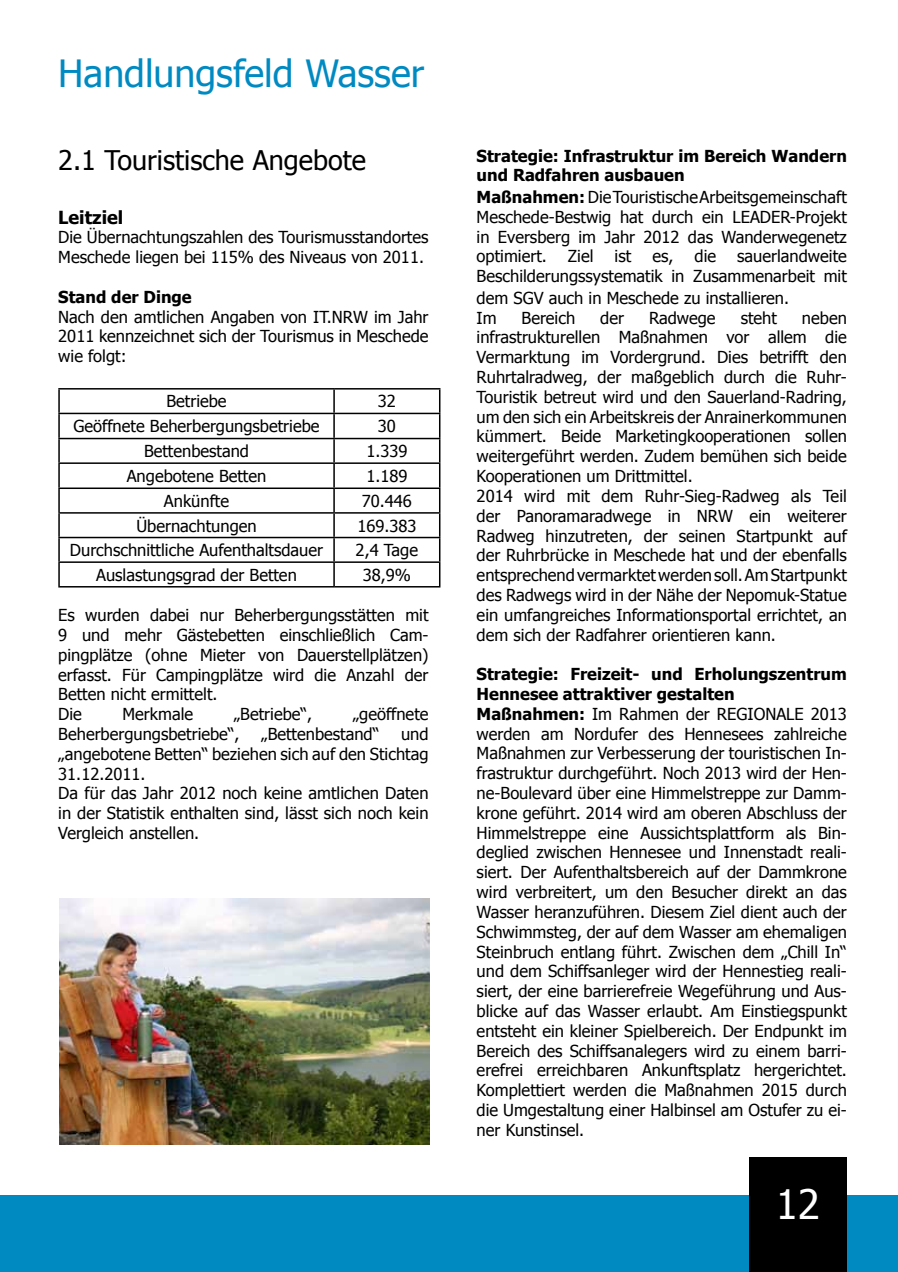
<style>
.page{position:relative;width:898px;height:1272px;background:#fff}
.page>*{position:absolute;margin:0;border:0;box-sizing:border-box;transform-origin:0 0}
.t1{font:40.5px "Tahoma";color:#fff}
.t2{font:37.5px "Tahoma";color:#008ac2}
.t3{font:27px "Tahoma";color:#000}
.t4{font:700 18px "Tahoma";color:#000}
.t5{font:16.5px/19.8px "Tahoma";color:#000}
.t6{font:700 16.5px/19.8px "Tahoma";color:#000}
.s1{font-weight:700}
</style>
<div class="page">
<div style="left:0;top:1195px;width:897px;height:76px;background:#008ac2"></div>
<hr style="left:58px;top:388px;width:276px;height:1px;background:#000">
<hr style="left:58px;top:389px;width:2px;height:23px;background:#000">
<hr style="left:334px;top:388px;width:106px;height:1px;background:#000">
<hr style="left:333px;top:389px;width:2px;height:23px;background:#000">
<hr style="left:58px;top:412px;width:276px;height:2px;background:#000">
<hr style="left:58px;top:414px;width:2px;height:24px;background:#000">
<hr style="left:334px;top:412px;width:106px;height:2px;background:#000">
<hr style="left:333px;top:414px;width:2px;height:24px;background:#000">
<hr style="left:58px;top:438px;width:276px;height:1px;background:#000">
<hr style="left:58px;top:439px;width:2px;height:23px;background:#000">
<hr style="left:334px;top:438px;width:106px;height:1px;background:#000">
<hr style="left:333px;top:439px;width:2px;height:23px;background:#000">
<hr style="left:58px;top:462px;width:276px;height:2px;background:#000">
<hr style="left:58px;top:464px;width:2px;height:23px;background:#000">
<hr style="left:334px;top:462px;width:106px;height:2px;background:#000">
<hr style="left:333px;top:464px;width:2px;height:23px;background:#000">
<hr style="left:58px;top:487px;width:276px;height:2px;background:#000">
<hr style="left:58px;top:489px;width:2px;height:23px;background:#000">
<hr style="left:334px;top:487px;width:106px;height:2px;background:#000">
<hr style="left:333px;top:489px;width:2px;height:23px;background:#000">
<hr style="left:58px;top:512px;width:276px;height:1px;background:#000">
<hr style="left:58px;top:513px;width:2px;height:24px;background:#000">
<hr style="left:334px;top:512px;width:106px;height:1px;background:#000">
<hr style="left:333px;top:513px;width:2px;height:24px;background:#000">
<hr style="left:58px;top:537px;width:276px;height:1px;background:#000">
<hr style="left:58px;top:538px;width:2px;height:23px;background:#000">
<hr style="left:334px;top:537px;width:106px;height:1px;background:#000">
<hr style="left:333px;top:538px;width:2px;height:23px;background:#000">
<hr style="left:58px;top:561px;width:276px;height:2px;background:#000">
<hr style="left:58px;top:563px;width:2px;height:23px;background:#000">
<hr style="left:334px;top:561px;width:106px;height:2px;background:#000">
<hr style="left:333px;top:563px;width:2px;height:23px;background:#000">
<svg style="left:439px;top:389px;width:1px;height:197px"></svg>
<hr style="left:58px;top:586px;width:276px;height:1px;background:#000">
<hr style="left:334px;top:586px;width:106px;height:1px;background:#000">
<img style="left:59px;top:898px;width:370px;height:246px">
<div style="left:748px;top:1157px;width:98px;height:114px;background:#000"></div>
<h2 class="t2" style="left:58px;top:48px;width:367px">Handlungsfeld Wasser</h2>
<h3 class="t3" style="left:58px;top:142px;width:309px">2.1 Touristische Angebote</h3>
<p class="t4" style="left:58px;top:204px;width:66px">Leitziel</p>
<p class="t5" style="left:58px;top:227px;width:371px">Die Übernachtungszahlen des Tourismusstandortes<br>Meschede liegen bei 115% des Niveaus von 2011.</p>
<p class="t6" style="left:58px;top:286px;width:135px">Stand der Dinge</p>
<p class="t5" style="left:58px;top:306px;width:371px;text-align:justify">Nach den amtlichen Angaben von IT.NRW im Jahr 2011 kennzeichnet sich der Tourismus in Meschede wie folgt:</p>
<p class="t5" style="left:166px;top:391px;width:62px">Betriebe</p>
<p class="t5" style="left:378px;top:391px;width:20px">32</p>
<p class="t5" style="left:74px;top:415px;width:247px">Geöffnete Beherbergungsbetriebe</p>
<p class="t5" style="left:378px;top:415px;width:20px">30</p>
<p class="t5" style="left:144px;top:440px;width:106px">Bettenbestand</p>
<p class="t5" style="left:366px;top:440px;width:43px">1.339</p>
<p class="t5" style="left:127px;top:465px;width:141px">Angebotene Betten</p>
<p class="t5" style="left:366px;top:465px;width:43px">1.189</p>
<p class="t5" style="left:164px;top:490px;width:67px">Ankünfte</p>
<p class="t5" style="left:362px;top:490px;width:52px">70.446</p>
<p class="t5" style="left:136px;top:515px;width:122px">Übernachtungen</p>
<p class="t5" style="left:357px;top:515px;width:61px">169.383</p>
<p class="t5" style="left:70px;top:539px;width:255px">Durchschnittliche Aufenthaltsdauer</p>
<p class="t5" style="left:355px;top:539px;width:64px">2,4 Tage</p>
<p class="t5" style="left:96px;top:564px;width:202px">Auslastungsgrad der Betten</p>
<p class="t5" style="left:362px;top:564px;width:50px">38,9%</p>
<p class="t5" style="left:58px;top:604px;width:371px">Es wurden dabei nur Beherbergungsstätten mit 9 und mehr Gästebetten einschließlich Cam&shy;pingplätze (ohne Mieter von Dauerstellplätzen) erfasst. Für Campingplätze wird die Anzahl der Betten nicht ermittelt.<br>Die</p>
<p class="t5" style="left:122px;top:703px;width:72px">Merkmale</p>
<p class="t5" style="left:234px;top:703px;width:80px">„Betriebe“,</p>
<p class="t5" style="left:352px;top:703px;width:77px">„geöffnete</p>
<p class="t5" style="left:58px;top:723px;width:183px">Beherbergungsbetriebe“,</p>
<p class="t5" style="left:261px;top:723px;width:120px">„Bettenbestand“</p>
<p class="t5" style="left:58px;top:723px;width:371px;text-indent:342px">und „angebotene Betten“ beziehen sich auf den Stichtag<br>31.12.2011.<br>Da für das Jahr 2012 noch keine amtlichen Daten in der Statistik enthalten sind, lässt sich noch kein<br>Vergleich anstellen.</p>
<p class="t6" style="left:476px;top:145px;width:371px">Strategie: Infrastruktur im Bereich Wandern und Radfahren ausbauen</p>
<p class="t5" style="left:476px;top:186px;width:371px;text-align:justify"><span class="s1">Maßnahmen:</span> Die Touristische Arbeitsgemeinschaft Meschede-Bestwig hat durch ein LEADER-Projekt in Eversberg im Jahr 2012 das Wanderwegenetz optimiert.</p>
<p class="t5" style="left:476px;top:246px;width:371px;text-align:right">sauerlandweite<br>Beschilderungssystematik in Zusammenarbeit mit</p>
<p class="t5" style="left:476px;top:287px;width:314px">dem SGV auch in Meschede zu installieren.<br>Im</p>
<p class="t5" style="left:567px;top:246px;width:27px">Ziel</p>
<p class="t5" style="left:614px;top:246px;width:18px">ist</p>
<p class="t5" style="left:652px;top:246px;width:23px">es,</p>
<p class="t5" style="left:694px;top:246px;width:23px">die</p>
<p class="t5" style="left:476px;top:307px;width:371px;text-indent:325px">neben infrastrukturellen Maßnahmen vor allem die Vermarktung im Vordergrund. Dies betrifft den Ruhrtalradweg, der maßgeblich durch die Ruhr-Touristik betreut wird und den Sauerland-Radring, um den sich ein Arbeitskreis der Anrainerkommunen kümmert. Beide Marketingkooperationen sollen weitergeführt werden. Zudem bemühen sich beide Kooperationen um Drittmittel.<br>2014 wird mit dem Ruhr-Sieg-Radweg als Teil der Panoramaradwege in NRW ein weiterer Radweg hinzutreten, der seinen Startpunkt auf der Ruhrbrücke in Meschede hat und der ebenfalls entsprechend vermarktet werden soll. Am Startpunkt des Radwegs wird in der Nähe der Nepomuk-Statue ein umfangreiches Informationsportal errichtet, an dem sich der Radfahrer orientieren kann.</p>
<p class="t5" style="left:476px;top:663px;width:371px"><span class="s1">Strategie: Freizeit- und Erholungszentrum Hennesee attraktiver gestalten Maßnahmen:</span> Im Rahmen der REGIONALE 2013 werden am Nordufer des Hennesees zahlreiche Maßnahmen zur Verbesserung der touristischen In&shy;frastruktur durchgeführt. Noch 2013 wird der Hen&shy;ne-Boulevard über eine Himmelstreppe zur Damm&shy;krone geführt. 2014 wird am oberen Abschluss der Himmelstreppe eine Aussichtsplattform als Bin&shy;deglied zwischen Hennesee und Innenstadt reali&shy;siert. Der Aufenthaltsbereich auf der Dammkrone wird verbreitert, um den Besucher direkt an das Wasser heranzuführen. Diesem Ziel dient auch der Schwimmsteg, der auf dem Wasser am ehemaligen Steinbruch entlang führt. Zwischen dem „Chill In“ und dem Schiffsanleger wird der Hennestieg reali&shy;siert, der eine barrierefreie Wegeführung und Aus&shy;blicke auf das Wasser erlaubt. Am Einstiegspunkt entsteht ein kleiner Spielbereich. Der Endpunkt im Bereich des Schiffsanalegers wird zu einem barri&shy;erefrei erreichbaren Ankunftsplatz hergerichtet.<br>Komplettiert werden die Maßnahmen 2015 durch die Umgestaltung einer Halbinsel am Ostufer zu ei&shy;ner Kunstinsel.</p>
<p class="t5" style="left:521px;top:307px;width:55px">Bereich</p>
<p class="t5" style="left:600px;top:307px;width:25px">der</p>
<p class="t5" style="left:648px;top:307px;width:68px">Radwege</p>
<p class="t5" style="left:740px;top:307px;width:38px">steht</p>
<h1 class="t1" style="left:775px;top:1176px;width:46px">12</h1>
</div>
